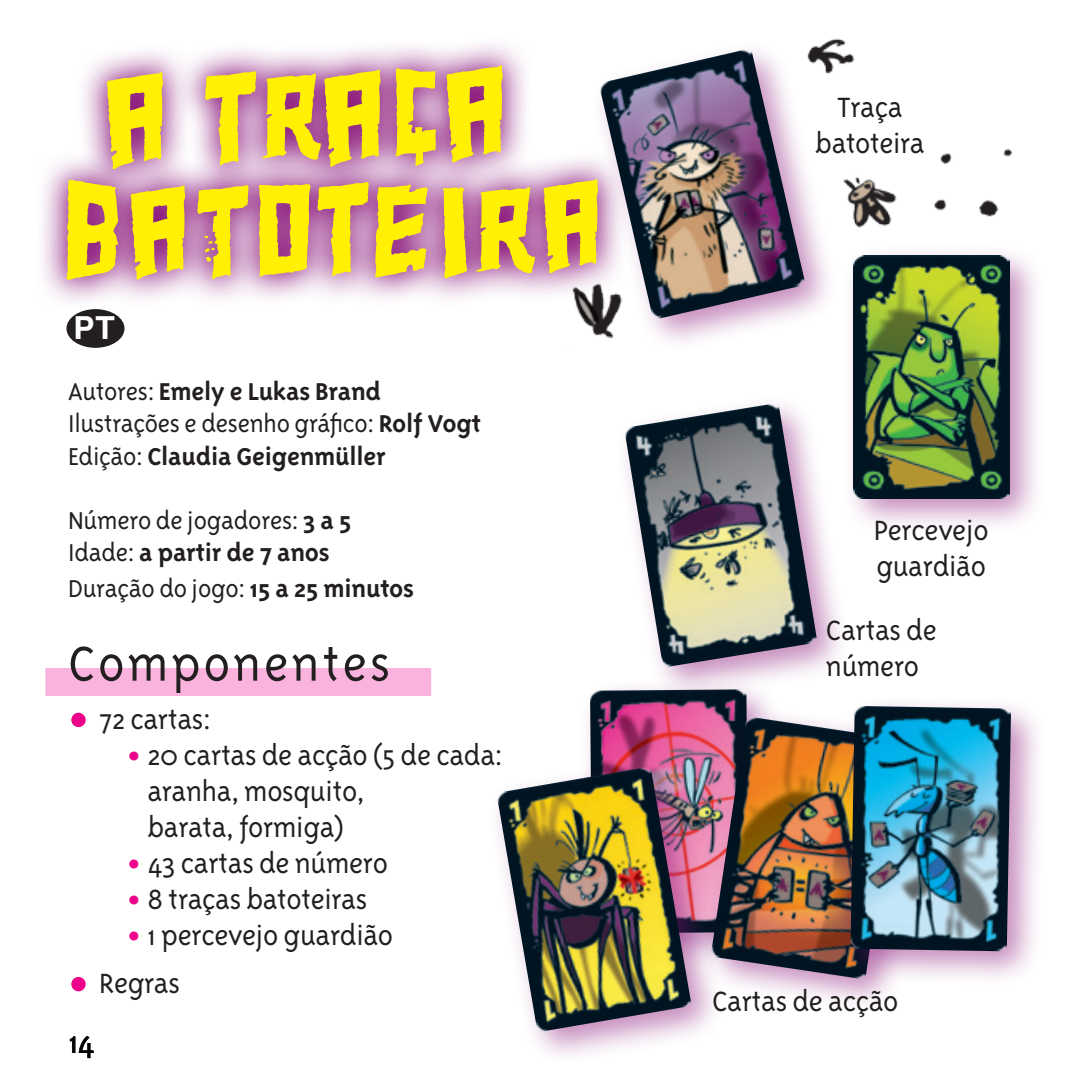
<style>
.page{position:relative;width:1078px;height:1078px;background:#fff}
.page>*{position:absolute;margin:0;border:0;box-sizing:border-box;transform-origin:0 0}
.t1{font:300 56px "Triplex Sans OT";letter-spacing:.05em;color:#231f20}
.t2{font:300 36px "Triplex Sans OT";color:#231f20}
.t3{font:300 32px/36px "Triplex Sans OT";letter-spacing:-.01em;color:#231f20}
.t4{font:700 31.6px "Helvetica";color:#fff}
.t5{font:700 28px/32px "Triplex Sans OT";letter-spacing:-.01em;color:#231f20}
.t6{font:300 28px/32px "Triplex Sans OT";letter-spacing:-.01em;color:#231f20}
.s1{font-weight:300}
.s2{font-weight:700}
.s3{font-weight:700;font-size:64px;color:#ed028c}
.s4{font-weight:700;font-size:40px;color:#ed028c}
</style>
<div class="page">
<svg style="left:42px;top:44px;width:547px;height:266px"></svg>
<svg style="left:197px;top:185px;width:52px;height:94px;background:#deb869"></svg>
<svg style="left:317px;top:182px;width:52px;height:94px;background:#ddb664"></svg>
<svg style="left:106px;top:72px;width:57px;height:97px;background:#e9ca37"></svg>
<svg style="left:445px;top:65px;width:58px;height:98px;background:#e7c73a"></svg>
<svg style="left:130px;top:185px;width:55px;height:95px;background:#e8c837"></svg>
<svg style="left:542px;top:179px;width:47px;height:94px;background:#e6c433"></svg>
<svg style="left:442px;top:185px;width:25px;height:94px;background:#edd22f"></svg>
<svg style="left:476px;top:186px;width:58px;height:89px;background:#e2bd42"></svg>
<svg style="left:205px;top:69px;width:175px;height:98px;background:#e1bc54"></svg>
<svg style="left:259px;top:183px;width:51px;height:93px;background:#eacb28"></svg>
<svg style="left:395px;top:68px;width:41px;height:98px;background:#e5c34e"></svg>
<svg style="left:375px;top:184px;width:52px;height:93px;background:#e4c03e"></svg>
<svg style="left:66px;top:180px;width:52px;height:101px;background:#e9ca2f"></svg>
<div style="left:45px;top:667px;width:386px;height:28px;background:#f9b3dc"></div>
<div style="left:578px;top:677px;width:206px;height:292px;background:#881277;opacity:.48"></div>
<img style="left:590px;top:689px;width:158px;height:68px">
<div style="left:487px;top:757px;width:238px;height:308px;background:#881277;opacity:.48"></div>
<img style="left:496px;top:766px;width:195px;height:265px">
<div style="left:701px;top:707px;width:233px;height:305px;background:#881277;opacity:.48"></div>
<img style="left:710px;top:716px;width:128px;height:263px">
<div style="left:838px;top:693px;width:209px;height:294px;background:#881277;opacity:.48"></div>
<img style="left:850px;top:705px;width:160px;height:246px">
<div style="left:589px;top:39px;width:249px;height:314px;background:#881277;opacity:.48"></div>
<img style="left:598px;top:48px;width:207px;height:272px">
<div style="left:841px;top:243px;width:204px;height:291px;background:#881277;opacity:.48"></div>
<img style="left:853px;top:255px;width:156px;height:243px">
<img style="left:796px;top:38px;width:59px;height:51px">
<img style="left:825px;top:173px;width:72px;height:65px">
<img style="left:549px;top:264px;width:97px;height:88px">
<img style="left:934px;top:148px;width:79px;height:69px">
<div style="left:66px;top:309px;width:58px;height:39px;background:#231f20;border-radius:50%"></div>
<div style="left:615px;top:393px;width:236px;height:307px;background:#881277;opacity:.48"></div>
<img style="left:624px;top:403px;width:193px;height:264px">
<p class="t4" style="left:73px;top:308px;width:43px">PT</p>
<p class="t5" style="left:68px;top:376px;width:414px"><span class="s1">Autores:</span> Emely e Lukas Brand<br><span class="s1">Ilustrações e desenho gráfico:</span> Rolf Vogt<br><span class="s1">Edição:</span> Claudia Geigenmüller</p>
<p class="t6" style="left:68px;top:504px;width:284px">Número de jogadores: <span class="s2">3 a 5<br></span>Idade: <span class="s2">a partir de 7 anos</span></p>
<p class="t6" style="left:68px;top:572px;width:347px">Duração do jogo: <span class="s2">15 a 25 minutos</span></p>
<h1 class="t1" style="left:68px;top:634px;width:323px">Componentes</h1>
<p class="t3" style="left:68px;top:701px;width:144px"><span class="s3">•</span> 72 cartas:</p>
<p class="t3" style="left:147px;top:737px;width:356px;text-indent:-20px"><span class="s4">•</span> 20 cartas de acção (5 de cada: aranha, mosquito,<br>barata, formiga)</p>
<p class="t3" style="left:127px;top:845px;width:262px"><span class="s4">•</span> 43 cartas de número</p>
<p class="t3" style="left:127px;top:881px;width:241px"><span class="s4">•</span> 8 traças batoteiras</p>
<p class="t3" style="left:127px;top:917px;width:267px"><span class="s4">•</span> 1 percevejo guardião</p>
<p class="t3" style="left:68px;top:965px;width:113px"><span class="s3">•</span> Regras</p>
<p class="t2" style="left:68px;top:1022px;width:28px">14</p>
<p class="t3" style="left:815px;top:89px;width:111px;text-align:center">Traça batoteira</p>
<p class="t3" style="left:873px;top:512px;width:116px">Percevejo guardião</p>
<p class="t3" style="left:825px;top:611px;width:112px">Cartas de número</p>
<p class="t3" style="left:712px;top:983px;width:188px">Cartas de acção</p>
</div>
